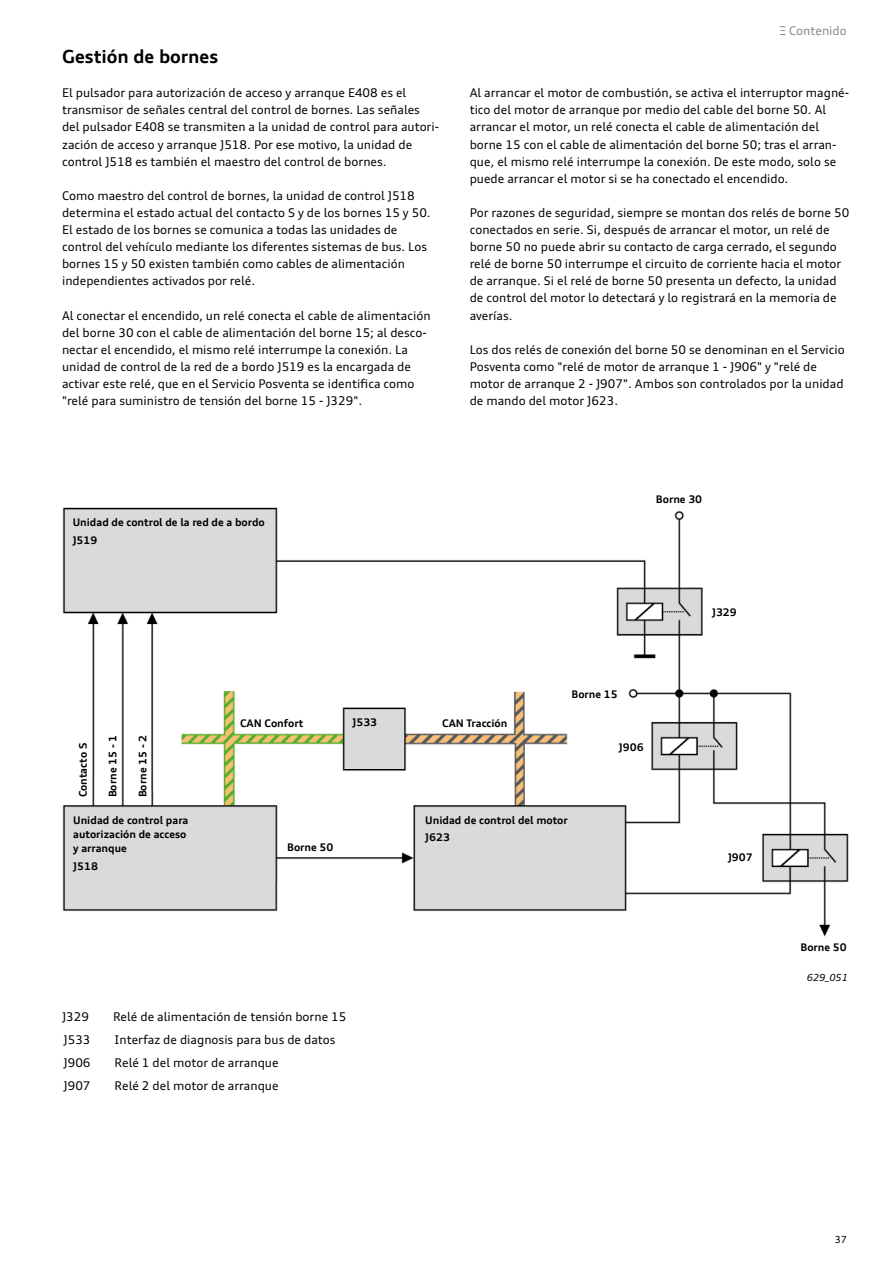
<style>
.page{position:relative;width:893px;height:1263px;background:#fff}
.page>*{position:absolute;margin:0;border:0;box-sizing:border-box;transform-origin:0 0}
.t1{font:700 18px "Audi Type";color:#000}
.t2{font:12px/17.1px "Audi Type";color:#000}
.t3{font:12px "Audi Type";color:#878786}
.t4{font:700 10.5px/14.2px "Audi Type";color:#000}
.t5{font:italic 9.75px "Audi Type";color:#000}
.t6{font:9.75px "Audi Type";color:#000}
</style>
<div class="page">
<img style="left:62px;top:507px;width:787px;height:430px">
<h1 class="t1" style="left:62px;top:45px;width:157px">Gestión de bornes</h1>
<p class="t2" style="left:62px;top:84px;width:379px">El pulsador para autorización de acceso y arranque E408 es el transmisor de señales central del control de bornes. Las señales del pulsador E408 se transmiten a la unidad de control para autori&shy;zación de acceso y arranque J518. Por ese motivo, la unidad de control J518 es también el maestro del control de bornes.</p>
<p class="t2" style="left:62px;top:187px;width:370px">Como maestro del control de bornes, la unidad de control J518 determina el estado actual del contacto S y de los bornes 15 y 50.<br>El estado de los bornes se comunica a todas las unidades de control del vehículo mediante los diferentes sistemas de bus. Los bornes 15 y 50 existen también como cables de alimentación independientes activados por relé.</p>
<p class="t2" style="left:62px;top:307px;width:370px">Al conectar el encendido, un relé conecta el cable de alimentación del borne 30 con el cable de alimentación del borne 15; al desco&shy;nectar el encendido, el mismo relé interrumpe la conexión. La unidad de control de la red de a bordo J519 es la encargada de activar este relé, que en el Servicio Posventa se identifica como "relé para suministro de tensión del borne 15 - J329".</p>
<p class="t3" style="left:779px;top:23px;width:69px">Ξ Contenido</p>
<p class="t2" style="left:470px;top:84px;width:381px">Al arrancar el motor de combustión, se activa el interruptor magné&shy;tico del motor de arranque por medio del cable del borne 50. Al arrancar el motor, un relé conecta el cable de alimentación del borne 15 con el cable de alimentación del borne 50; tras el arran&shy;que, el mismo relé interrumpe la conexión. De este modo, solo se puede arrancar el motor si se ha conectado el encendido.</p>
<p class="t2" style="left:470px;top:204px;width:381px">Por razones de seguridad, siempre se montan dos relés de borne 50 conectados en serie. Si, después de arrancar el motor, un relé de borne 50 no puede abrir su contacto de carga cerrado, el segundo relé de borne 50 interrumpe el circuito de corriente hacia el motor de arranque. Si el relé de borne 50 presenta un defecto, la unidad de control del motor lo detectará y lo registrará en la memoria de averías.</p>
<p class="t2" style="left:470px;top:341px;width:377px">Los dos relés de conexión del borne 50 se denominan en el Servicio Posventa como "relé de motor de arranque 1 - J906" y "relé de motor de arranque 2 - J907". Ambos son controlados por la unidad de mando del motor J623.</p>
<p class="t4" style="left:73px;top:514px;width:194px;line-height:17.2px">Unidad de control de la red de a bordo<br>J519</p>
<p class="t4" style="left:656px;top:492px;width:48px">Borne 30</p>
<p class="t4" style="left:571px;top:687px;width:48px">Borne 15</p>
<p class="t4" style="left:712px;top:605px;width:26px">J329</p>
<p class="t4" style="left:76px;top:797px;width:56px;rotate:-90deg">Contacto S</p>
<p class="t4" style="left:106px;top:797px;width:64px;rotate:-90deg">Borne 15 - 1</p>
<p class="t4" style="left:135px;top:797px;width:64px;rotate:-90deg">Borne 15 - 2</p>
<p class="t4" style="left:73px;top:813px;width:117px">Unidad de control para autorización de acceso y arranque</p>
<p class="t4" style="left:73px;top:859px;width:26px">J518</p>
<p class="t4" style="left:352px;top:715px;width:26px">J533</p>
<p class="t4" style="left:240px;top:716px;width:65px">CAN Confort</p>
<p class="t4" style="left:442px;top:716px;width:67px">CAN Tracción</p>
<p class="t4" style="left:287px;top:840px;width:48px">Borne 50</p>
<p class="t4" style="left:425px;top:811px;width:144px;line-height:17.2px">Unidad de control del motor<br>J623</p>
<p class="t4" style="left:619px;top:740px;width:26px">J906</p>
<p class="t2" style="left:62px;top:1008px;width:29px">J329</p>
<p class="t2" style="left:113px;top:1008px;width:235px">Relé de alimentación de tensión borne 15</p>
<p class="t2" style="left:64px;top:1031px;width:29px">J533</p>
<p class="t2" style="left:115px;top:1031px;width:223px">Interfaz de diagnosis para bus de datos</p>
<p class="t2" style="left:64px;top:1054px;width:29px">J906</p>
<p class="t2" style="left:115px;top:1054px;width:166px">Relé 1 del motor de arranque</p>
<p class="t2" style="left:64px;top:1077px;width:29px">J907</p>
<p class="t2" style="left:115px;top:1077px;width:166px">Relé 2 del motor de arranque</p>
<p class="t4" style="left:728px;top:850px;width:26px">J907</p>
<p class="t4" style="left:800px;top:940px;width:48px">Borne 50</p>
<p class="t5" style="left:807px;top:971px;width:42px">629_051</p>
<p class="t6" style="left:835px;top:1233px;width:14px">37</p>
</div>
